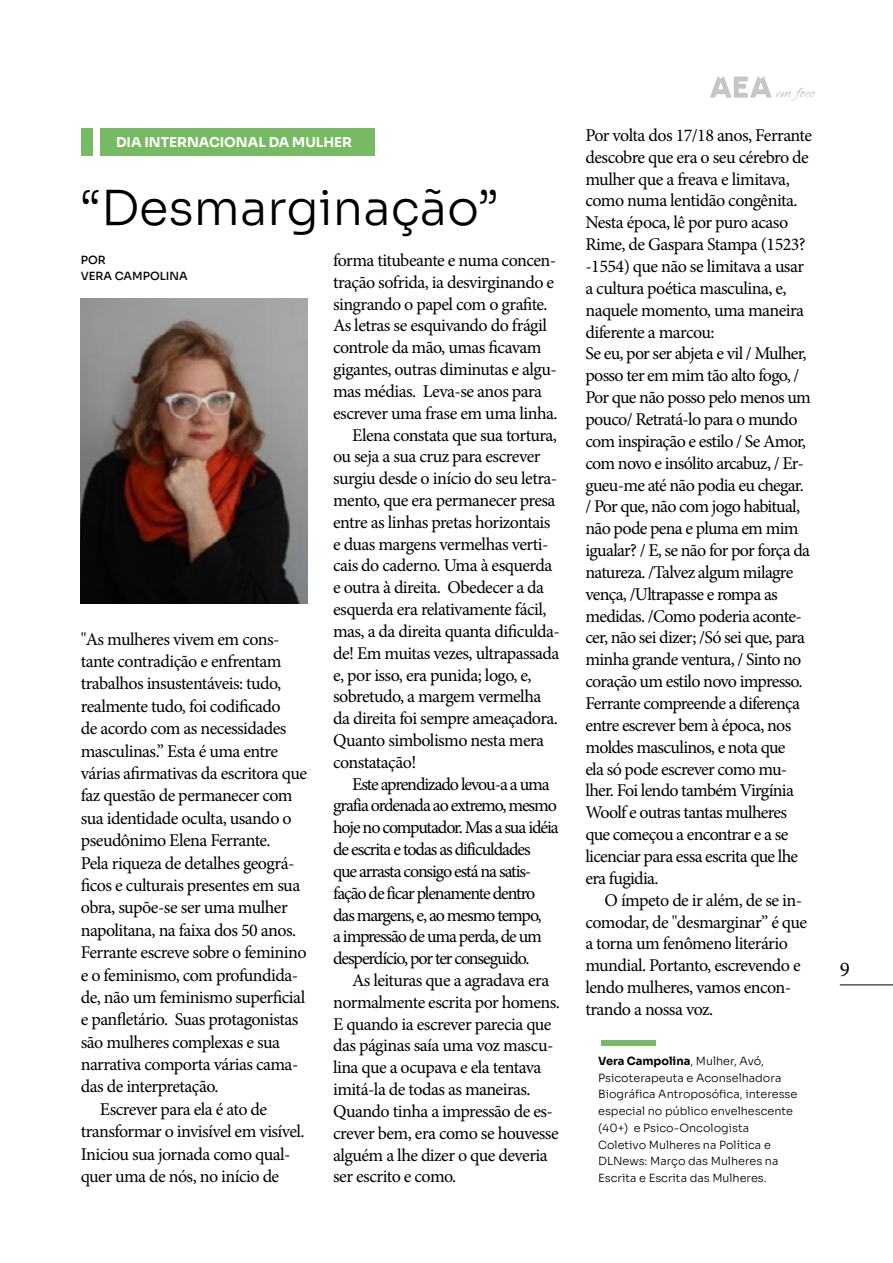
<style>
.page{position:relative;width:893px;height:1263px;background:#fff}
.page>*{position:absolute;margin:0;border:0;box-sizing:border-box;transform-origin:0 0}
.t1{font:300 48px "Sora";color:#000}
.t2{font:21px "Minion Pro";color:#000}
.t3{font:18px/21.9px "Minion Pro";letter-spacing:-.035em;color:#000}
.t4{font:18px "Minion Pro";letter-spacing:-.06em;color:#000}
.t5{font:18px "Minion Pro";letter-spacing:-.065em;color:#000}
.t6{font:700 13.5px "Sora";color:#fff}
.t7{font:300 11.25px/16.8px "Sora";color:#000}
.t8{font:500 11.25px/16.5px "Sora";color:#000}
.s1{font-weight:700}
</style>
<div class="page">
<svg style="left:710px;top:76px;width:106px;height:25px"></svg>
<hr style="left:840px;top:985px;width:53px;height:1px;background:#000">
<div style="left:100px;top:128px;width:274px;height:27px;background:#76bb64"></div>
<div style="left:81px;top:128px;width:11px;height:27px;background:#76bb64"></div>
<img style="left:81px;top:299px;width:227px;height:305px">
<div style="left:601px;top:1040px;width:55px;height:6px;background:#76bb63"></div>
<p class="t6" style="left:116px;top:131px;width:237px">DIA INTERNACIONAL DA MULHER</p>
<h1 class="t1" style="left:81px;top:169px;width:419px">“Desmarginação”</h1>
<p class="t8" style="left:81px;top:251px;width:109px">POR<br>VERA CAMPOLINA</p>
<p class="t3" style="left:333px;top:249px;width:225px">forma titubeante e numa concen-</p>
<p class="t3" style="left:333px;top:271px;width:223px">tração sofrida, ia desvirginando e</p>
<p class="t3" style="left:333px;top:293px;width:216px">singrando o papel com o grafite.</p>
<p class="t3" style="left:333px;top:315px;width:216px">As letras se esquivando do frágil</p>
<p class="t3" style="left:333px;top:337px;width:210px">controle da mão, umas ficavam</p>
<p class="t3" style="left:333px;top:358px;width:225px">gigantes, outras diminutas e algu-</p>
<p class="t3" style="left:333px;top:380px;width:211px">mas médias. Leva-se anos para</p>
<p class="t3" style="left:333px;top:402px;width:226px">escrever uma frase em uma linha.</p>
<p class="t3" style="left:352px;top:424px;width:206px">Elena constata que sua tortura,</p>
<p class="t3" style="left:333px;top:446px;width:209px">ou seja a sua cruz para escrever</p>
<p class="t3" style="left:333px;top:467px;width:226px">surgiu desde o início do seu letra-</p>
<p class="t3" style="left:333px;top:489px;width:224px">mento, que era permanecer presa</p>
<p class="t3" style="left:333px;top:511px;width:219px">entre as linhas pretas horizontais</p>
<p class="t3" style="left:333px;top:533px;width:217px">e duas margens vermelhas verti-</p>
<p class="t3" style="left:333px;top:555px;width:221px">cais do caderno. Uma à esquerda</p>
<p class="t3" style="left:333px;top:577px;width:213px">e outra à direita. Obedecer a da</p>
<p class="t3" style="left:333px;top:598px;width:215px">esquerda era relativamente fácil,</p>
<p class="t3" style="left:333px;top:620px;width:228px">mas, a da direita quanta dificulda-</p>
<p class="t3" style="left:333px;top:642px;width:228px">de! Em muitas vezes, ultrapassada</p>
<p class="t3" style="left:333px;top:664px;width:200px">e, por isso, era punida; logo, e,</p>
<p class="t3" style="left:333px;top:686px;width:210px">sobretudo, a margem vermelha</p>
<p class="t3" style="left:333px;top:707px;width:226px">da direita foi sempre ameaçadora.</p>
<p class="t3" style="left:333px;top:729px;width:213px">Quanto simbolismo nesta mera</p>
<p class="t3" style="left:333px;top:751px;width:85px">constatação!</p>
<p class="t4" style="left:352px;top:772px;width:199px">Este aprendizado levou-a a uma</p>
<p class="t4" style="left:333px;top:794px;width:225px">grafia ordenada ao extremo, mesmo</p>
<p class="t5" style="left:333px;top:815px;width:227px">hoje no computador. Mas a sua idéia</p>
<p class="t4" style="left:333px;top:837px;width:199px">de escrita e todas as dificuldades</p>
<p class="t4" style="left:333px;top:859px;width:200px">que arrasta consigo está na satis-</p>
<p class="t4" style="left:333px;top:881px;width:204px">fação de ficar plenamente dentro</p>
<p class="t5" style="left:333px;top:903px;width:210px">das margens, e, ao mesmo tempo,</p>
<p class="t4" style="left:333px;top:924px;width:210px">a impressão de uma perda, de um</p>
<p class="t4" style="left:333px;top:946px;width:198px">desperdício, por ter conseguido.</p>
<p class="t3" style="left:352px;top:969px;width:198px">As leituras que a agradava era</p>
<p class="t3" style="left:333px;top:991px;width:228px">normalmente escrita por homens.</p>
<p class="t3" style="left:333px;top:1013px;width:220px">E quando ia escrever parecia que</p>
<p class="t3" style="left:333px;top:1035px;width:222px">das páginas saía uma voz mascu-</p>
<p class="t3" style="left:333px;top:1057px;width:210px">lina que a ocupava e ela tentava</p>
<p class="t3" style="left:333px;top:1078px;width:199px">imitá-la de todas as maneiras.</p>
<p class="t3" style="left:333px;top:1100px;width:221px">Quando tinha a impressão de es-</p>
<p class="t3" style="left:333px;top:1122px;width:227px">crever bem, era como se houvesse</p>
<p class="t3" style="left:333px;top:1144px;width:216px">alguém a lhe dizer o que deveria</p>
<p class="t3" style="left:333px;top:1166px;width:125px">ser escrito e como.</p>
<p class="t3" style="left:81px;top:628px;width:200px">"As mulheres vivem em cons-</p>
<p class="t3" style="left:81px;top:650px;width:202px">tante contradição e enfrentam</p>
<p class="t3" style="left:81px;top:673px;width:202px">trabalhos insustentáveis: tudo,</p>
<p class="t3" style="left:81px;top:695px;width:201px">realmente tudo, foi codificado</p>
<p class="t3" style="left:81px;top:717px;width:207px">de acordo com as necessidades</p>
<p class="t3" style="left:81px;top:740px;width:199px">masculinas.” Esta é uma entre</p>
<p class="t3" style="left:81px;top:762px;width:228px">várias afirmativas da escritora que</p>
<p class="t3" style="left:81px;top:785px;width:213px">faz questão de permanecer com</p>
<p class="t3" style="left:81px;top:807px;width:212px">sua identidade oculta, usando o</p>
<p class="t3" style="left:81px;top:829px;width:191px">pseudônimo Elena Ferrante.</p>
<p class="t3" style="left:81px;top:852px;width:215px">Pela riqueza de detalhes geográ-</p>
<p class="t3" style="left:81px;top:874px;width:221px">ficos e culturais presentes em sua</p>
<p class="t3" style="left:81px;top:897px;width:208px">obra, supõe-se ser uma mulher</p>
<p class="t3" style="left:81px;top:919px;width:217px">napolitana, na faixa dos 50 anos.</p>
<p class="t3" style="left:81px;top:941px;width:227px">Ferrante escreve sobre o feminino</p>
<p class="t3" style="left:81px;top:964px;width:219px">e o feminismo, com profundida-</p>
<p class="t3" style="left:81px;top:986px;width:226px">de, não um feminismo superficial</p>
<p class="t3" style="left:81px;top:1009px;width:219px">e panfletário. Suas protagonistas</p>
<p class="t3" style="left:81px;top:1031px;width:201px">são mulheres complexas e sua</p>
<p class="t3" style="left:81px;top:1053px;width:219px">narrativa comporta várias cama-</p>
<p class="t3" style="left:81px;top:1076px;width:139px">das de interpretação.</p>
<p class="t3" style="left:100px;top:1098px;width:169px">Escrever para ela é ato de</p>
<p class="t3" style="left:81px;top:1121px;width:225px">transformar o invisível em visível.</p>
<p class="t3" style="left:81px;top:1143px;width:211px">Iniciou sua jornada como qual-</p>
<p class="t3" style="left:81px;top:1165px;width:200px">quer uma de nós, no início de</p>
<p class="t3" style="left:585px;top:124px;width:228px">Por volta dos 17/18 anos, Ferrante descobre que era o seu cérebro de mulher que a freava e limitava, como numa lentidão congênita.<br>Nesta época, lê por puro acaso<br>Rime, de Gaspara Stampa (1523? -1554) que não se limitava a usar a cultura poética masculina, e, naquele momento, uma maneira diferente a marcou:<br>Se eu, por ser abjeta e vil / Mulher, posso ter em mim tão alto fogo, /<br>Por que não posso pelo menos um pouco/ Retratá-lo para o mundo com inspiração e estilo / Se Amor, com novo e insólito arcabuz, / Er&shy;gueu-me até não podia eu chegar. / Por que, não com jogo habitual, não pode pena e pluma em mim igualar? / E, se não for por força da natureza. /Talvez algum milagre vença, /Ultrapasse e rompa as medidas. /Como poderia aconte&shy;cer, não sei dizer; /Só sei que, para minha grande ventura, / Sinto no coração um estilo novo impresso.<br>Ferrante compreende a diferença entre escrever bem à época, nos moldes masculinos, e nota que<br>ela só pode escrever como mu&shy;lher. Foi lendo também Virgínia<br>Woolf e outras tantas mulheres que começou a encontrar e a se licenciar para essa escrita que lhe era fugidia.</p>
<p class="t3" style="left:585px;top:889px;width:223px;text-indent:19px">O ímpeto de ir além, de se in&shy;comodar, de "desmarginar” é que a torna um fenômeno literário mundial. Portanto, escrevendo e lendo mulheres, vamos encon&shy;trando a nossa voz.</p>
<p class="t7" style="left:598px;top:1051px;width:201px"><span class="s1">Vera Campolina</span>, Mulher, Avó,<br>Psicoterapeuta e Aconselhadora<br>Biográfica Antroposófica, interesse especial no público envelhescente (40+) e Psico-Oncologista<br>Coletivo Mulheres na Política e<br>DLNews: Março das Mulheres na<br>Escrita e Escrita das Mulheres.</p>
<p class="t2" style="left:840px;top:955px;width:12px">9</p>
</div>
